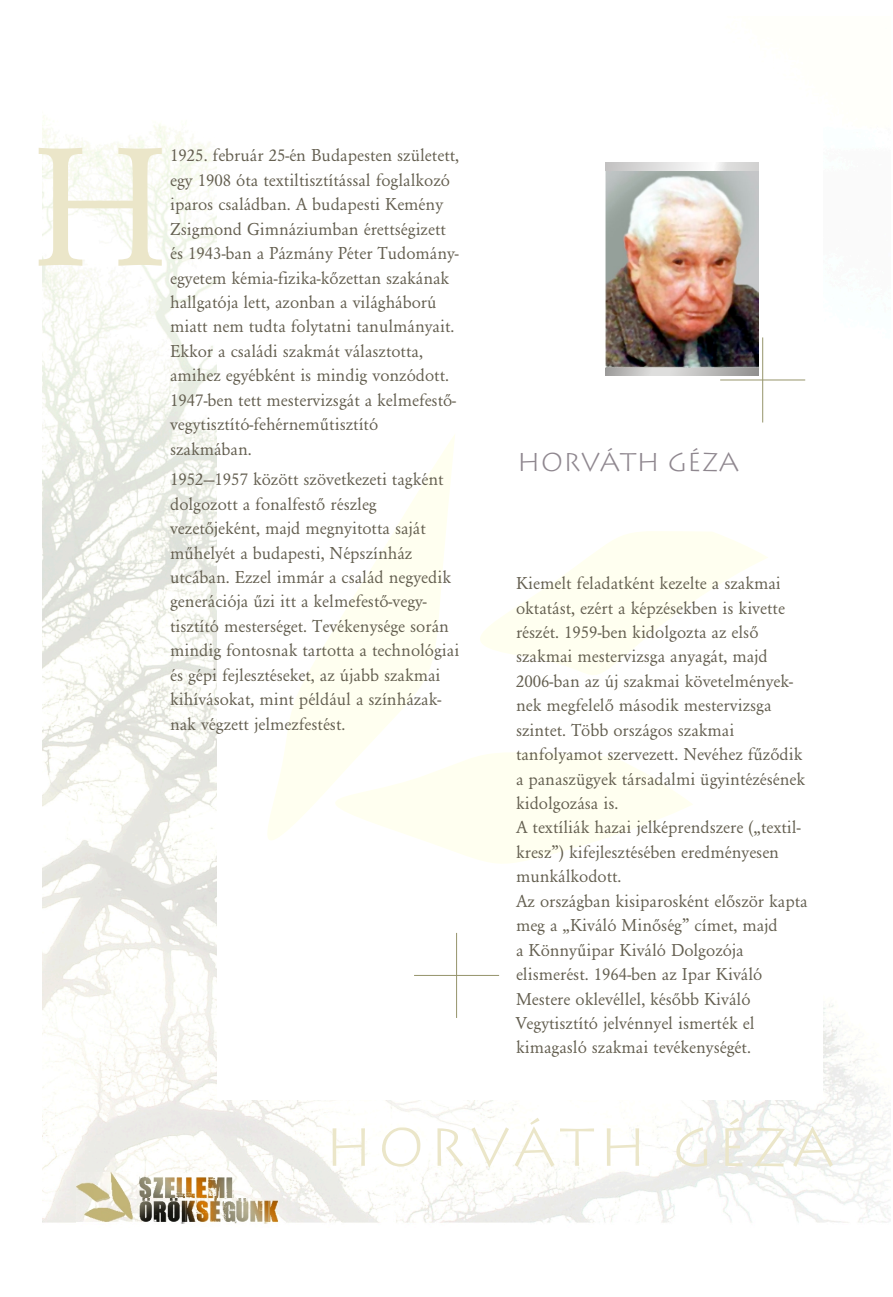
<style>
.page{position:relative;width:893px;height:1297px;background:#fff}
.page>*{position:absolute;margin:0;border:0;box-sizing:border-box;transform-origin:0 0}
.t1{font:176.85px "H Garamond Normal";color:#ebe6c9}
.t2{font:300 53.55px "H Lithograph";letter-spacing:.08em;color:#ebe6c9}
.t3{font:300 25.8px "H Lithograph";color:#8f878f}
.t4{font:18px/24.5px "H Garamond Normal";color:#635e4f}
</style>
<div class="page">
<img style="left:43px;top:116px;width:847px;height:1108px">
<div style="left:218px;top:104px;width:605px;height:995px;background:#fff"></div>
<svg style="left:480px;top:531px;width:288px;height:144px;fill:#fffff5"></svg>
<svg style="left:267px;top:435px;width:188px;height:405px"></svg>
<svg style="left:282px;top:748px;width:411px;height:116px;fill:#fffff0"></svg>
<hr style="left:456px;top:933px;width:1px;height:85px;background:#96946b">
<hr style="left:414px;top:975px;width:85px;height:1px;background:#96946b">
<hr style="left:762px;top:337px;width:1px;height:85px;background:#96946b">
<hr style="left:720px;top:380px;width:85px;height:1px;background:#96946b">
<img style="left:76px;top:1172px;width:202px;height:50px">
<svg style="left:605px;top:163px;width:153px;height:8px"></svg>
<svg style="left:605px;top:367px;width:153px;height:9px"></svg>
<img style="left:605px;top:171px;width:153px;height:196px">
<h1 class="t1" style="left:31px;top:139px;width:139px">H</h1>
<p class="t4" style="left:170px;top:145px;width:291px">1925. február 25-én Budapesten született, egy 1908 óta textiltisztítással foglalkozó iparos családban. A budapesti Kemény Zsigmond Gimnáziumban érettségizett és 1943-ban a Pázmány Péter Tudomány&shy;egyetem kémia-fizika-kőzettan szakának hallgatója lett, azonban a világháború miatt nem tudta folytatni tanulmányait.<br>Ekkor a családi szakmát választotta, amihez egyébként is mindig vonzódott.<br>1947-ben tett mestervizsgát a kelmefestő&shy;vegytisztító-fehérneműtisztító szakmában.</p>
<p class="t4" style="left:170px;top:469px;width:282px">1952–1957 között szövetkezeti tagként dolgozott a fonalfestő részleg vezetőjeként, majd megnyitotta saját műhelyét a budapesti, Népszínház utcában. Ezzel immár a család negyedik</p>
<h3 class="t3" style="left:517px;top:447px;width:224px">HORVÁTH GÉZA</h3>
<p class="t4" style="left:516px;top:572px;width:266px">Kiemelt feladatként kezelte a szakmai</p>
<p class="t4" style="left:170px;top:591px;width:258px">generációja űzi itt a kelmefestő-vegy-</p>
<p class="t4" style="left:516px;top:597px;width:270px">oktatást, ezért a képzésekben is kivette</p>
<p class="t4" style="left:170px;top:615px;width:280px">tisztító mesterséget. Tevékenysége során</p>
<p class="t4" style="left:516px;top:621px;width:244px">részét. 1959-ben kidolgozta az első</p>
<p class="t4" style="left:170px;top:640px;width:291px">mindig fontosnak tartotta a technológiai</p>
<p class="t4" style="left:516px;top:646px;width:253px">szakmai mestervizsga anyagát, majd</p>
<p class="t4" style="left:170px;top:664px;width:272px">és gépi fejlesztéseket, az újabb szakmai</p>
<p class="t4" style="left:516px;top:670px;width:279px">2006-ban az új szakmai követelmények-</p>
<p class="t4" style="left:170px;top:688px;width:273px">kihívásokat, mint például a színházak-</p>
<p class="t4" style="left:516px;top:695px;width:257px">nek megfelelő második mestervizsga</p>
<p class="t4" style="left:170px;top:713px;width:177px">nak végzett jelmezfestést.</p>
<p class="t4" style="left:516px;top:719px;width:293px">szintet. Több országos szakmai tanfolyamot szervezett. Nevéhez fűződik a panaszügyek társadalmi ügyintézésének kidolgozása is.<br>A textíliák hazai jelképrendszere („textil&shy;kresz”) kifejlesztésében eredményesen munkálkodott.<br>Az országban kisiparosként először kapta meg a „Kiváló Minőség” címet, majd<br>a Könnyűipar Kiváló Dolgozója elismerést. 1964-ben az Ipar Kiváló Mestere oklevéllel, később Kiváló Vegytisztító jelvénnyel ismerték el kimagasló szakmai tevékenységét.</p>
<h2 class="t2" style="left:324px;top:1116px;width:511px">HORVÁTH GÉZA</h2>
</div>
